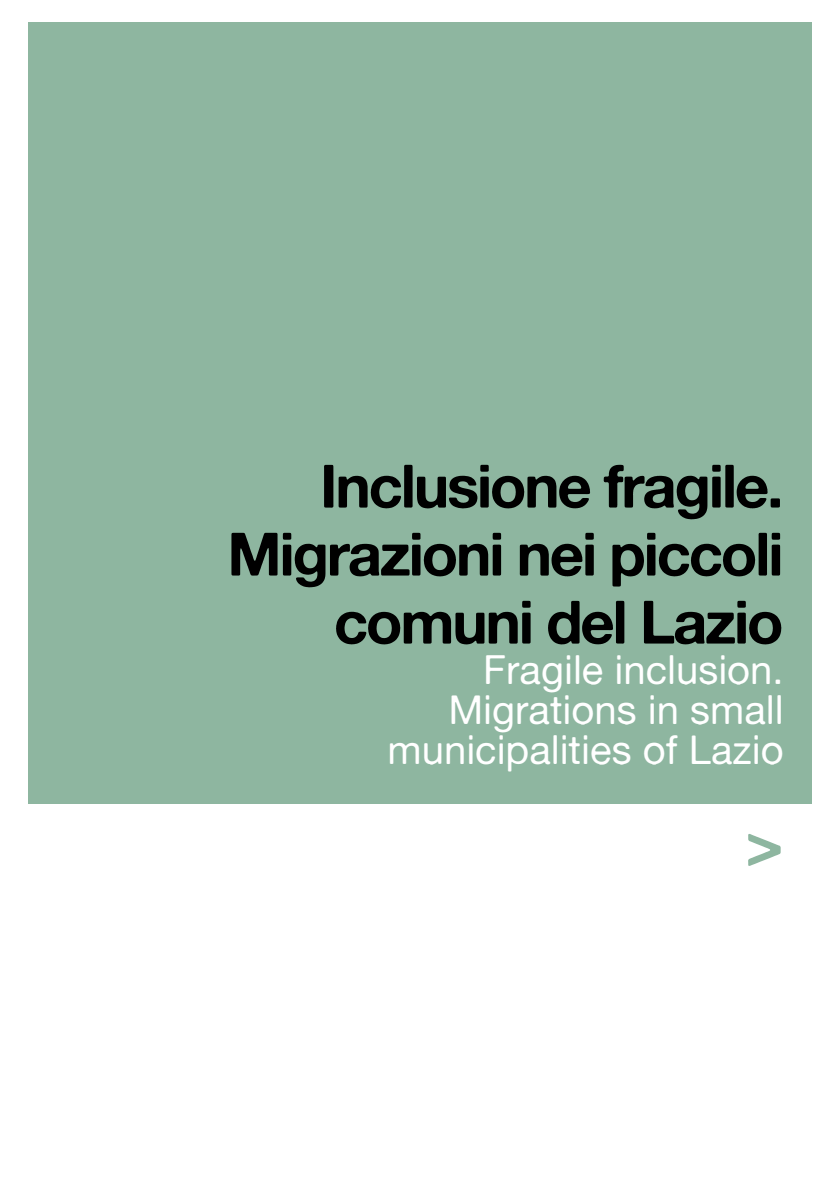
<style>
.page{position:relative;width:840px;height:1191px;background:#fff}
.page>*{position:absolute;margin:0;border:0;box-sizing:border-box;transform-origin:0 0}
.t1{font:64px "Alte Haas Grotesk Bold";color:#8eb6a0}
.t2{font:60px/68px "Alte Haas Grotesk Bold";letter-spacing:-.04em;color:#000;text-align:right}
.t3{font:40px/40px "Alte Haas Grotesk";color:#fff;text-align:right}
</style>
<div class="page">
<div style="left:28px;top:22px;width:783px;height:781px;background:#8eb6a0"></div>
<h2 class="t2" style="left:227px;top:451px;width:557px">Inclusione fragile.<br>Migrazioni nei piccoli comuni del Lazio</h2>
<p class="t3" style="left:387px;top:649px;width:397px">Fragile inclusion.<br>Migrations in small municipalities of Lazio</p>
<h1 class="t1" style="left:744px;top:803px;width:40px">&gt;</h1>
</div>
